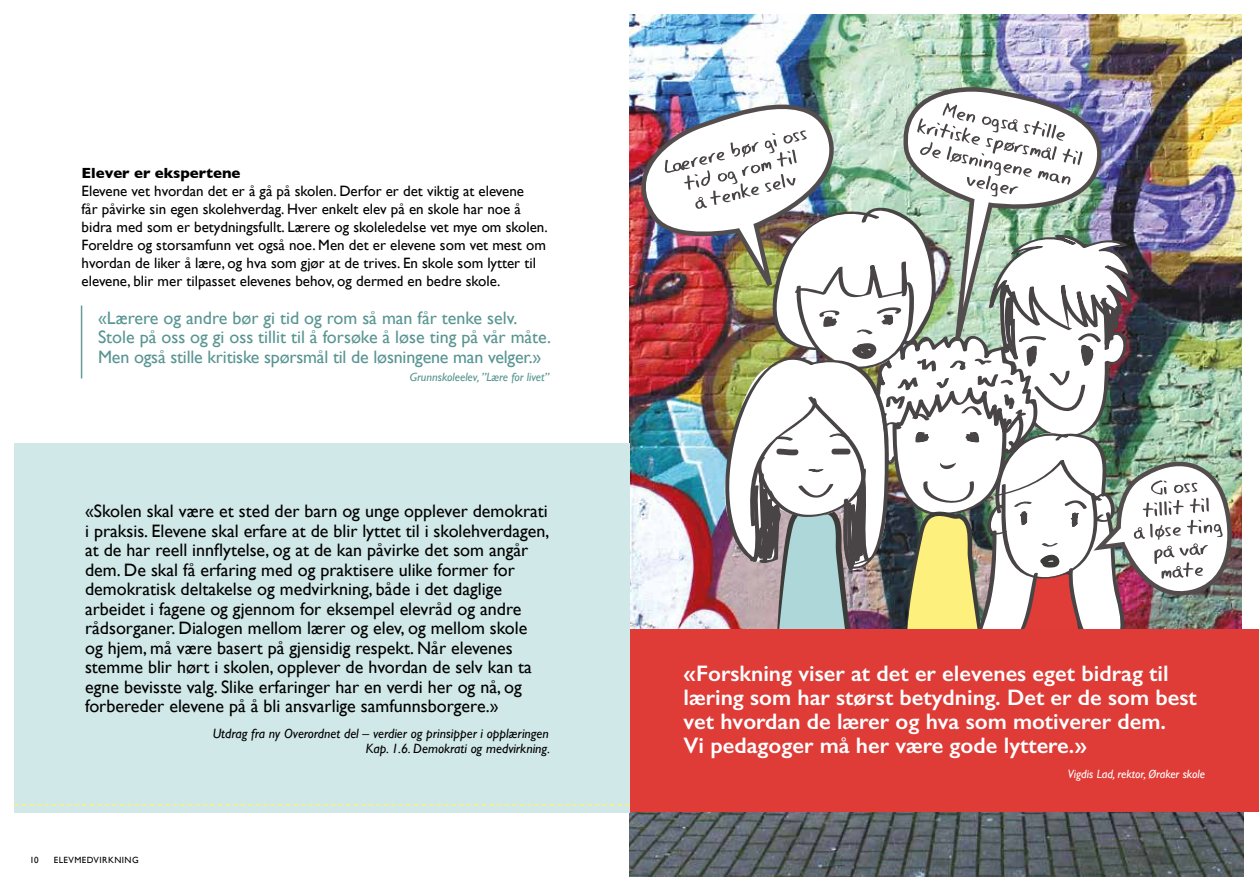
<style>
.page{position:relative;width:1259px;height:893px;background:#fff}
.page>*{position:absolute;margin:0;border:0;box-sizing:border-box;transform-origin:0 0}
.t1{font:600 22.5px/24px "Gill Sans";color:#fff}
.t2{font:18px/19.5px "Gill Sans";color:#000}
.t3{font:18px/19.5px "Gill Sans";color:#589592}
.t4{font:15px/18px "Gill Sans";color:#000}
.t5{font:700 15px "Gill Sans";color:#000}
.t6{font:italic 13.5px/15px "Gill Sans";color:#000;text-align:right}
.t7{font:italic 12px "Gill Sans";color:#589592}
.t8{font:italic 12px "Gill Sans";color:#fff}
.t9{font:9px "Gill Sans";letter-spacing:.05em;color:#000}
</style>
<div class="page">
<img style="left:629px;top:812px;width:614px;height:64px">
<img style="left:629px;top:15px;width:613px;height:70px">
<div style="left:629px;top:629px;width:630px;height:183px;background:#df3c38"></div>
<div style="left:14px;top:443px;width:615px;height:369px;background:#d1e8e8"></div>
<svg style="left:14px;top:804px;width:615px;height:2px"></svg>
<svg style="left:629px;top:79px;width:217px;height:6px"></svg>
<img style="left:629px;top:85px;width:613px;height:601px">
<hr style="left:81px;top:305px;width:1px;height:73px;background:#659c98">
<p class="t5" style="left:82px;top:161px;width:160px">Elever er ekspertene</p>
<p class="t4" style="left:82px;top:182px;width:468px">Elevene vet hvordan det er å gå på skolen. Derfor er det viktig at elevene<br>får påvirke sin egen skolehverdag. Hver enkelt elev på en skole har noe å bidra med som er betydningsfullt. Lærere og skoleledelse vet mye om skolen.<br>Foreldre og storsamfunn vet også noe. Men det er elevene som vet mest om hvordan de liker å lære, og hva som gjør at de trives. En skole som lytter til elevene, blir mer tilpasset elevenes behov, og dermed en bedre skole.</p>
<p class="t3" style="left:98px;top:308px;width:455px">«Lærere og andre bør gi tid og rom så man får tenke selv.<br>Stole på oss og gi oss tillit til å forsøke å løse ting på vår måte.<br>Men også stille kritiske spørsmål til de løsningene man velger.»</p>
<p class="t7" style="left:410px;top:370px;width:141px">Grunnskoleelev, ”Lære for livet”</p>
<p class="t2" style="left:85px;top:501px;width:466px">«Skolen skal være et sted der barn og unge opplever demokrati i praksis. Elevene skal erfare at de blir lyttet til i skolehverdagen, at de har reell innflytelse, og at de kan påvirke det som angår dem. De skal få erfaring med og praktisere ulike former for demokratisk deltakelse og medvirkning, både i det daglige arbeidet i fagene og gjennom for eksempel elevråd og andre rådsorganer. Dialogen mellom lærer og elev, og mellom skole og hjem, må være basert på gjensidig respekt. Når elevenes stemme blir hørt i skolen, opplever de hvordan de selv kan ta egne bevisste valg. Slike erfaringer har en verdi her og nå, og forbereder elevene på å bli ansvarlige samfunnsborgere.»</p>
<p class="t6" style="left:213px;top:726px;width:339px">Utdrag fra ny Overordnet del – verdier og prinsipper i opplæringen<br>Kap. 1.6. Demokrati og medvirkning.</p>
<p class="t9" style="left:30px;top:855px;width:10px">10</p>
<p class="t9" style="left:54px;top:855px;width:86px">ELEVMEDVIRKNING</p>
<p class="t1" style="left:683px;top:661px;width:515px">«Forskning viser at det er elevenes eget bidrag til læring som har størst betydning. Det er de som best vet hvordan de lærer og hva som motiverer dem.<br>Vi pedagoger må her være gode lyttere.»</p>
<p class="t8" style="left:1067px;top:768px;width:139px">Vigdis Lad, rektor, Øraker skole</p>
</div>
